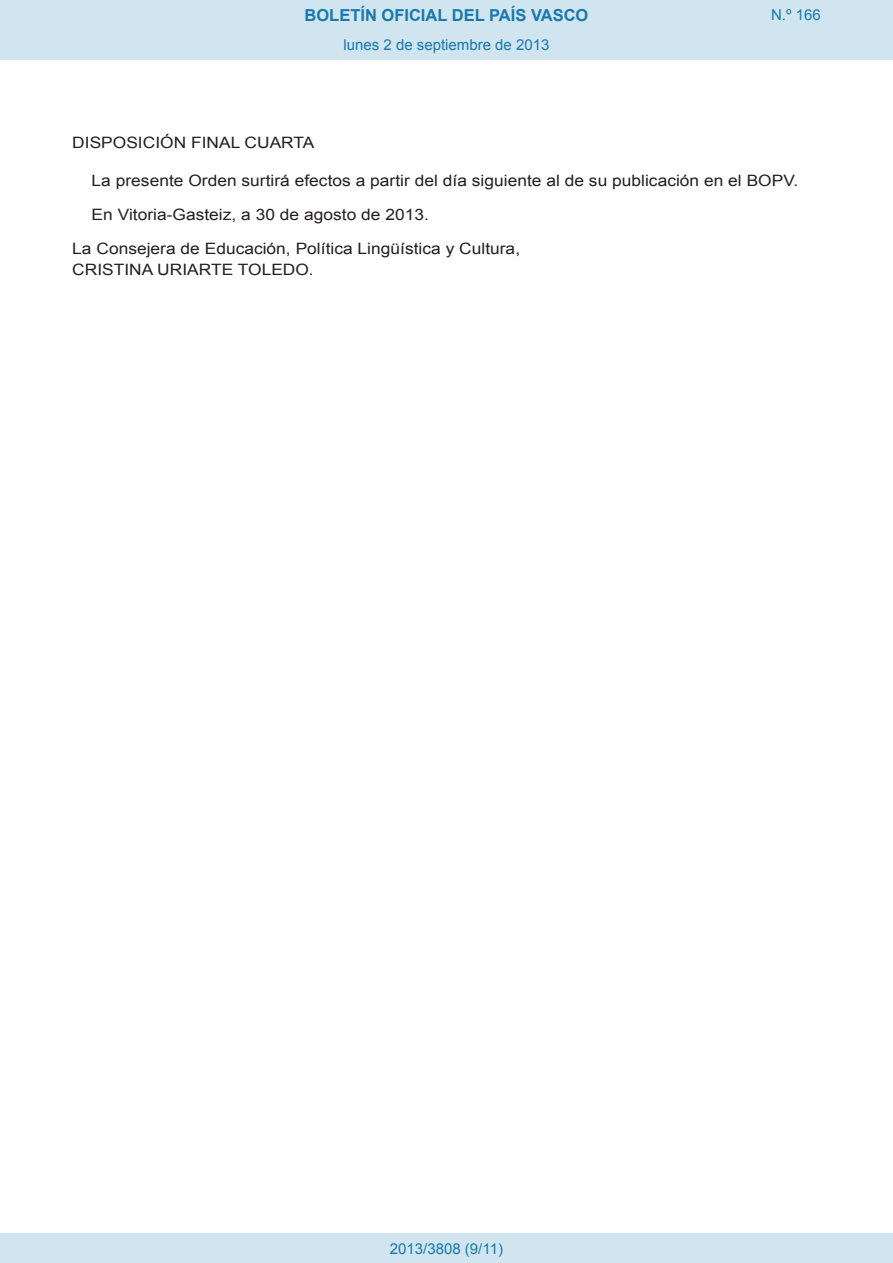
<style>
.page{position:relative;width:893px;height:1263px;background:#fff}
.page>*{position:absolute;margin:0;border:0;box-sizing:border-box;transform-origin:0 0}
.t1{font:700 16.5px "Arial";color:#1879ad}
.BOPVDetalle{font:15.6px "Arial";color:#231f20;scale:1.11 1}
.BOPVFirmaPuesto{font:15.6px "Arial";color:#231f20;scale:1.11 1}
.BOPVFirmaLugFec{font:15.6px "Arial";color:#231f20;scale:1.11 1}
.BOPVDisposicion{font:15.6px "Arial";color:#231f20;scale:1.11 1}
.BOPVFirmaNombre{font:15.6px "Arial";color:#231f20;scale:1.11 1}
.Paginacion_Centro{font:15px "Arial";color:#1879ad}
</style>
<div class="page">
<div style="left:0;top:0;width:893px;height:60px;background:#d0e5f0"></div>
<div style="left:0;top:1233px;width:893px;height:30px;background:#d0e5f0"></div>
<p class="t1" style="left:305px;top:4px;width:285px">BOLETÍN OFICIAL DEL PAÍS VASCO</p>
<p class="Paginacion_Centro" style="left:343px;top:35px;width:207px">lunes 2 de septiembre de 2013</p>
<p class="Paginacion_Centro" style="left:771px;top:5px;width:51px">N.º 166</p>
<p class="BOPVDisposicion" style="left:72px;top:132px;width:220px">DISPOSICIÓN FINAL CUARTA</p>
<p class="BOPVDetalle" style="left:92px;top:170px;width:638px">La presente Orden surtirá efectos a partir del día siguiente al de su publicación en el BOPV.</p>
<p class="BOPVFirmaLugFec" style="left:92px;top:204px;width:305px">En Vitoria-Gasteiz, a 30 de agosto de 2013.</p>
<p class="BOPVFirmaPuesto" style="left:72px;top:238px;width:405px">La Consejera de Educación, Política Lingüística y Cultura,</p>
<p class="BOPVFirmaNombre" style="left:72px;top:259px;width:219px">CRISTINA URIARTE TOLEDO.</p>
<p class="Paginacion_Centro" style="left:390px;top:1238px;width:115px">2013/3808 (9/11)</p>
</div>
